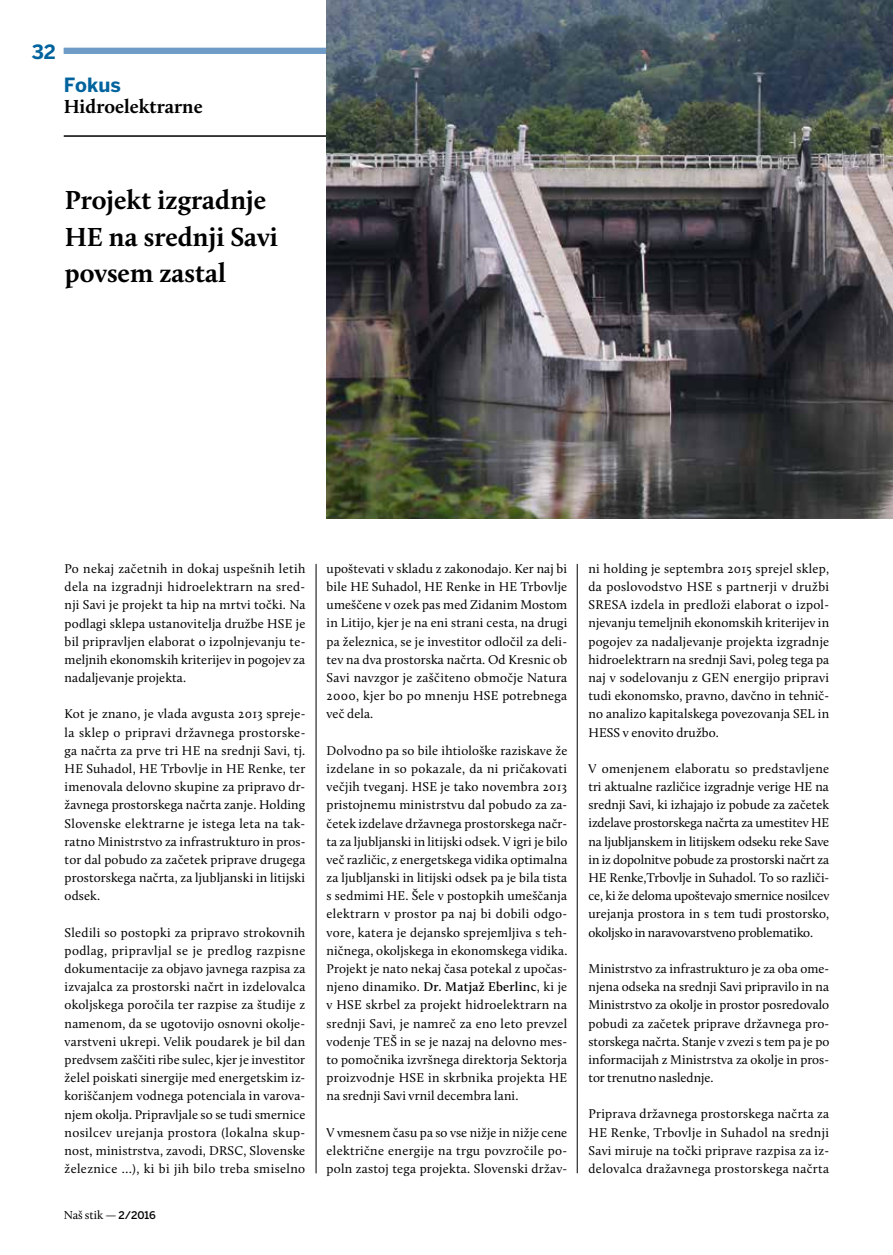
<style>
.page{position:relative;width:893px;height:1255px;background:#fff}
.page>*{position:absolute;margin:0;border:0;box-sizing:border-box;transform-origin:0 0}
.t1{font:700 27px/36.3px "Calluna";color:#000}
.t2{font:700 19.5px "Calluna";color:#000}
.t3{font:700 19.5px "Benton Sans";color:#00639e}
.t4{font:13.2px/18.1px "Calluna";letter-spacing:.01em;color:#000;text-align:justify}
.t5{font:12px "Calluna";color:#000}
.s1{font-family:"Benton Sans";font-weight:500;font-size:10.5px}
.s2{font-weight:600}
</style>
<div class="page">
<div style="left:64px;top:48px;width:829px;height:6px;background:#6e9cc6"></div>
<hr style="left:64px;top:136px;width:829px;height:1px;background:#000">
<hr style="left:316px;top:564px;width:1px;height:609px;background:#000">
<hr style="left:577px;top:564px;width:1px;height:609px;background:#000">
<img style="left:326px;top:0;width:567px;height:518px">
<h2 class="t3" style="left:32px;top:40px;width:26px">32</h2>
<h2 class="t3" style="left:64px;top:73px;width:59px">Fokus</h2>
<h2 class="t2" style="left:64px;top:94px;width:140px">Hidroelektrarne</h2>
<h1 class="t1" style="left:65px;top:181px;width:215px">Projekt izgradnje<br>HE na srednji Savi povsem zastal</h1>
<p class="t4" style="left:65px;top:559px;width:242px">Po nekaj začetnih in dokaj uspešnih letih dela na izgradnji hidroelektrarn na sred&shy;nji Savi je projekt ta hip na mrtvi točki. Na podlagi sklepa ustanovitelja družbe HSE je bil pripravljen elaborat o izpolnjevanju te&shy;meljnih ekonomskih kriterijev in pogojev za nadaljevanje projekta.</p>
<p class="t4" style="left:65px;top:704px;width:242px">Kot je znano, je vlada avgusta 2013 spreje&shy;la sklep o pripravi državnega prostorske&shy;ga načrta za prve tri HE na srednji Savi, tj.<br>HE Suhadol, HE Trbovlje in HE Renke, ter imenovala delovno skupine za pripravo dr&shy;žavnega prostorskega načrta zanje. Holding Slovenske elektrarne je istega leta na tak&shy;ratno Ministrstvo za infrastrukturo in pros&shy;tor dal pobudo za začetek priprave drugega prostorskega načrta, za ljubljanski in litijski odsek.</p>
<p class="t4" style="left:65px;top:923px;width:242px">Sledili so postopki za pripravo strokovnih podlag, pripravljal se je predlog razpisne dokumentacije za objavo javnega razpisa za izvajalca za prostorski načrt in izdelovalca okoljskega poročila ter razpise za študije z namenom, da se ugotovijo osnovni okolje&shy;varstveni ukrepi. Velik poudarek je bil dan predvsem zaščiti ribe sulec, kjer je investitor želel poiskati sinergije med energetskim iz&shy;koriščanjem vodnega potenciala in varova&shy;njem okolja. Pripravljale so se tudi smernice nosilcev urejanja prostora (lokalna skup&shy;nost, ministrstva, zavodi, DRSC, Slovenske železnice …), ki bi jih bilo treba smiselno</p>
<p class="t5" style="left:64px;top:1207px;width:94px">Naš stik — <span class="s1">2/2016</span></p>
<p class="t4" style="left:327px;top:559px;width:242px">upoštevati v skladu z zakonodajo. Ker naj bi bile HE Suhadol, HE Renke in HE Trbovlje umeščene v ozek pas med Zidanim Mostom in Litijo, kjer je na eni strani cesta, na drugi pa železnica, se je investitor odločil za deli&shy;tev na dva prostorska načrta. Od Kresnic ob Savi navzgor je zaščiteno območje Natura 2000, kjer bo po mnenju HSE potrebnega več dela.</p>
<p class="t4" style="left:327px;top:741px;width:242px">Dolvodno pa so bile ihtiološke raziskave že izdelane in so pokazale, da ni pričakovati večjih tveganj. HSE je tako novembra 2013 pristojnemu ministrstvu dal pobudo za za&shy;četek izdelave državnega prostorskega načr&shy;ta za ljubljanski in litijski odsek. V igri je bilo več različic, z energetskega vidika optimalna za ljubljanski in litijski odsek pa je bila tista s sedmimi HE. Šele v postopkih umeščanja elektrarn v prostor pa naj bi dobili odgo&shy;vore, katera je dejansko sprejemljiva s teh&shy;ničnega, okoljskega in ekonomskega vidika.<br>Projekt je nato nekaj časa potekal z upočas&shy;njeno dinamiko. <span class="s2">Dr. Matjaž Eberlinc</span>, ki je v HSE skrbel za projekt hidroelektrarn na srednji Savi, je namreč za eno leto prevzel vodenje TEŠ in se je nazaj na delovno mes&shy;to pomočnika izvršnega direktorja Sektorja proizvodnje HSE in skrbnika projekta HE na srednji Savi vrnil decembra lani.</p>
<p class="t4" style="left:327px;top:1123px;width:242px">V vmesnem času pa so vse nižje in nižje cene električne energije na trgu povzročile po&shy;poln zastoj tega projekta. Slovenski držav-</p>
<p class="t4" style="left:588px;top:559px;width:242px">ni holding je septembra 2015 sprejel sklep, da poslovodstvo HSE s partnerji v družbi SRESA izdela in predloži elaborat o izpol&shy;njevanju temeljnih ekonomskih kriterijev in pogojev za nadaljevanje projekta izgradnje hidroelektrarn na srednji Savi, poleg tega pa naj v sodelovanju z GEN energijo pripravi tudi ekonomsko, pravno, davčno in tehnič&shy;no analizo kapitalskega povezovanja SEL in HESS v enovito družbo.</p>
<p class="t4" style="left:588px;top:759px;width:242px">V omenjenem elaboratu so predstavljene tri aktualne različice izgradnje verige HE na srednji Savi, ki izhajajo iz pobude za začetek izdelave prostorskega načrta za umestitev HE na ljubljanskem in litijskem odseku reke Save in iz dopolnitve pobude za prostorski načrt za HE Renke,Trbovlje in Suhadol. To so različi&shy;ce, ki že deloma upoštevajo smernice nosilcev urejanja prostora in s tem tudi prostorsko, okoljsko in naravovarstveno problematiko.</p>
<p class="t4" style="left:588px;top:959px;width:242px">Ministrstvo za infrastrukturo je za oba ome&shy;njena odseka na srednji Savi pripravilo in na Ministrstvo za okolje in prostor posredovalo pobudi za začetek priprave državnega pro&shy;storskega načrta. Stanje v zvezi s tem pa je po informacijah z Ministrstva za okolje in pros&shy;tor trenutno naslednje.</p>
<p class="t4" style="left:588px;top:1104px;width:242px">Priprava državnega prostorskega načrta za HE Renke, Trbovlje in Suhadol na srednji Savi miruje na točki priprave razpisa za iz&shy;delovalca dražavnega prostorskega načrta</p>
</div>
